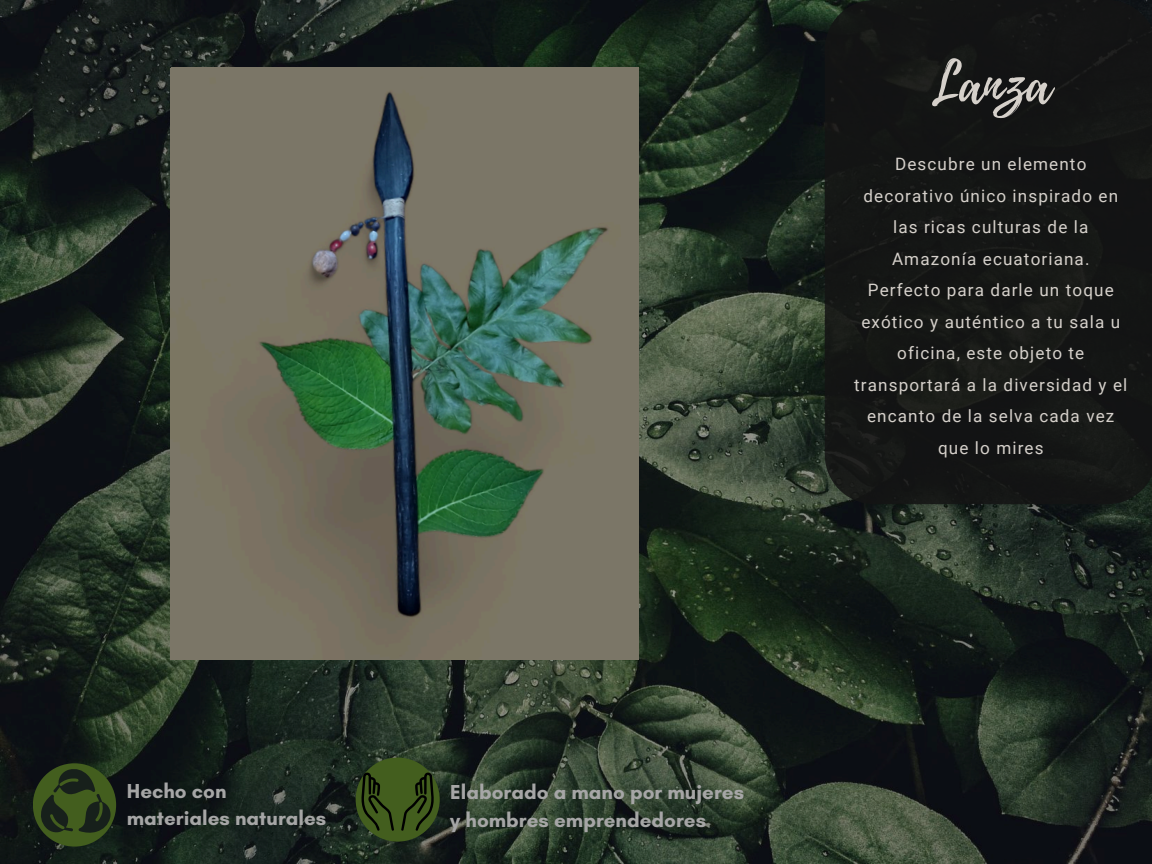
<style>
.page{position:relative;width:1152px;height:864px;background:#fff}
.page>*{position:absolute;margin:0;border:0;box-sizing:border-box;transform-origin:0 0}
.t1{font:56.7px "Playlist Script";color:#d5d0ca}
.t2{font:700 20.55px/27.8px "Glacial Indifference";color:#a6a6a6}
.t3{font:17.1px/31.5px "Roboto";letter-spacing:.065em;color:#d5d0ca;text-align:center}
</style>
<div class="page">
<img style="left:0;top:0;width:1152px;height:864px">
<div style="left:825px;top:0;width:327px;height:504px;background:#141514"></div>
<div style="left:33px;top:763px;width:83px;height:84px;background:#435e1e;border-radius:50%"></div>
<svg style="left:40px;top:768px;width:72px;height:66px"></svg>
<div style="left:356px;top:758px;width:84px;height:84px;background:#435e1e;border-radius:50%"></div>
<svg style="left:361px;top:772px;width:33px;height:59px"></svg>
<svg style="left:401px;top:772px;width:33px;height:59px"></svg>
<img style="left:171px;top:68px;width:468px;height:591px">
<h1 class="t1" style="left:931px;top:44px;width:122px">Lanza</h1>
<p class="t3" style="left:854px;top:148px;width:275px">Descubre un elemento decorativo único inspirado en las ricas culturas de la<br>Amazonía ecuatoriana.<br>Perfecto para darle un toque exótico y auténtico a tu sala u oficina, este objeto te transportará a la diversidad y el encanto de la selva cada vez que lo mires</p>
<p class="t2" style="left:127px;top:777px;width:201px">Hecho con materiales naturales</p>
<p class="t2" style="left:450px;top:778px;width:295px">Elaborado a mano por mujeres y hombres emprendedores</p>
</div>
